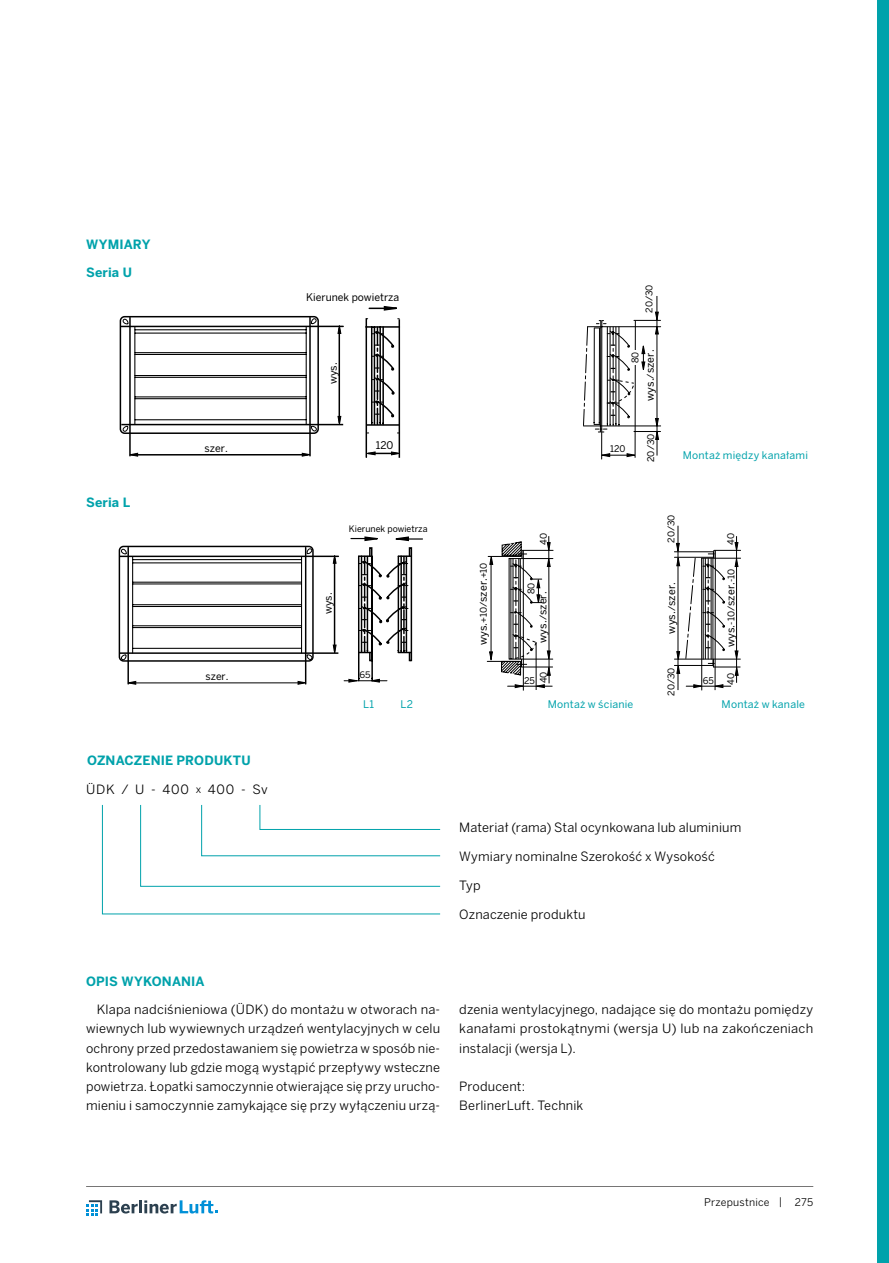
<style>
.page{position:relative;width:889px;height:1263px;background:#fff}
.page>*{position:absolute;margin:0;border:0;box-sizing:border-box;transform-origin:0 0}
.t1{font:12.75px/19.2px "Benton Sans";letter-spacing:.01em;color:#000;text-align:justify}
.t2{font:700 12.75px "Benton Sans";letter-spacing:.01em;color:#00a2ab}
.t3{font:12.75px "Benton Sans";letter-spacing:.065em;color:#000}
.t4{font:10.65px "Benton Sans";color:#000}
.t5{font:10.5px "Benton Sans";letter-spacing:.02em;color:#00a2ab}
.t6{font:10.5px "Benton Sans";color:#000}
.t7{font:10.5px "Benton Sans";letter-spacing:.015em;color:#000}
.t8{font:10.35px "Benton Sans";color:#000}
.t9{font:9.15px "Benton Sans";color:#000}
.t10{font:8.85px "Benton Sans";color:#000}
.t11{font:8.85px "Benton Sans";color:#000;scale:1.04 1}
.s1{font-size:10.5px}
.s2{font-size:9.15px}
</style>
<div class="page">
<svg style="left:86px;top:1200px;width:16px;height:16px"></svg>
<svg style="left:109px;top:1200px;width:109px;height:13px"></svg>
<hr style="left:86px;top:1186px;width:727px;height:1px;background:#706f6f">
<div style="left:877px;top:0;width:12px;height:1263px;background:#00a2ab"></div>
<hr style="left:635px;top:321px;width:1px;height:137px;background:#000">
<hr style="left:601px;top:321px;width:1px;height:138px;background:#000">
<hr style="left:587px;top:326px;width:74px;height:1px;background:#000">
<hr style="left:656px;top:296px;width:1px;height:160px;background:#000">
<svg style="left:583px;top:326px;width:5px;height:100px"></svg>
<hr style="left:583px;top:426px;width:78px;height:1px;background:#000">
<svg style="left:594px;top:311px;width:66px;height:129px"></svg>
<svg style="left:601px;top:453px;width:9px;height:4px"></svg>
<svg style="left:626px;top:453px;width:9px;height:4px"></svg>
<hr style="left:602px;top:455px;width:30px;height:1px;background:#000">
<hr style="left:366px;top:319px;width:1px;height:138px;background:#000">
<hr style="left:366px;top:326px;width:33px;height:2px;background:#000">
<hr style="left:367px;top:424px;width:32px;height:2px;background:#000">
<svg style="left:337px;top:325px;width:5px;height:9px"></svg>
<svg style="left:337px;top:416px;width:5px;height:8px"></svg>
<svg style="left:129px;top:452px;width:9px;height:5px"></svg>
<svg style="left:302px;top:452px;width:9px;height:5px"></svg>
<hr style="left:399px;top:319px;width:1px;height:139px;background:#000">
<hr style="left:309px;top:317px;width:2px;height:139px;background:#000">
<hr style="left:129px;top:317px;width:2px;height:139px;background:#000">
<hr style="left:121px;top:424px;width:222px;height:1px;background:#000">
<hr style="left:131px;top:454px;width:177px;height:1px;background:#000">
<hr style="left:339px;top:328px;width:1px;height:95px;background:#000">
<hr style="left:121px;top:326px;width:222px;height:1px;background:#000">
<svg style="left:367px;top:451px;width:32px;height:5px"></svg>
<svg style="left:369px;top:306px;width:28px;height:5px"></svg>
<svg style="left:123px;top:319px;width:193px;height:112px"></svg>
<div style="left:120px;top:316px;width:199px;height:118px;border:2px solid #000;border-radius:4px"></div>
<svg style="left:371px;top:327px;width:25px;height:97px"></svg>
<hr style="left:306px;top:327px;width:1px;height:98px;background:#000">
<hr style="left:134px;top:327px;width:1px;height:98px;background:#000">
<hr style="left:135px;top:419px;width:171px;height:1px;background:#000">
<hr style="left:135px;top:398px;width:171px;height:1px;background:#000">
<hr style="left:135px;top:396px;width:171px;height:1px;background:#000">
<hr style="left:135px;top:377px;width:171px;height:1px;background:#000">
<hr style="left:135px;top:375px;width:171px;height:1px;background:#000">
<hr style="left:135px;top:354px;width:171px;height:1px;background:#000">
<hr style="left:135px;top:352px;width:171px;height:1px;background:#000">
<hr style="left:135px;top:332px;width:171px;height:2px;background:#000">
<hr style="left:135px;top:329px;width:171px;height:1px;background:#000">
<hr style="left:523px;top:550px;width:1px;height:140px;background:#000">
<hr style="left:509px;top:558px;width:44px;height:1px;background:#000">
<hr style="left:522px;top:550px;width:31px;height:1px;background:#000">
<hr style="left:510px;top:659px;width:43px;height:1px;background:#000">
<hr style="left:521px;top:667px;width:32px;height:1px;background:#000">
<hr style="left:491px;top:559px;width:1px;height:101px;background:#000">
<svg style="left:489px;top:557px;width:4px;height:8px"></svg>
<svg style="left:489px;top:651px;width:4px;height:9px"></svg>
<hr style="left:487px;top:661px;width:33px;height:1px;background:#000">
<hr style="left:488px;top:556px;width:33px;height:1px;background:#000">
<hr style="left:548px;top:536px;width:1px;height:147px;background:#000">
<hr style="left:536px;top:642px;width:1px;height:48px;background:#000">
<svg style="left:536px;top:684px;width:9px;height:4px"></svg>
<svg style="left:514px;top:684px;width:10px;height:4px"></svg>
<hr style="left:508px;top:686px;width:44px;height:1px;background:#000">
<svg style="left:501px;top:541px;width:50px;height:135px"></svg>
<hr style="left:518px;top:559px;width:1px;height:100px;background:#000">
<hr style="left:715px;top:550px;width:1px;height:140px;background:#000">
<hr style="left:701px;top:558px;width:1px;height:132px;background:#000">
<hr style="left:674px;top:659px;width:66px;height:1px;background:#000">
<hr style="left:736px;top:536px;width:1px;height:147px;background:#000">
<hr style="left:674px;top:557px;width:40px;height:1px;background:#000">
<svg style="left:714px;top:684px;width:9px;height:4px"></svg>
<svg style="left:693px;top:684px;width:9px;height:4px"></svg>
<hr style="left:674px;top:551px;width:40px;height:1px;background:#000">
<hr style="left:686px;top:686px;width:45px;height:1px;background:#000">
<hr style="left:674px;top:665px;width:39px;height:1px;background:#000">
<svg style="left:676px;top:543px;width:20px;height:131px"></svg>
<hr style="left:678px;top:526px;width:1px;height:164px;background:#000">
<svg style="left:702px;top:542px;width:39px;height:134px"></svg>
<hr style="left:712px;top:558px;width:1px;height:101px;background:#000">
<hr style="left:396px;top:538px;width:26px;height:2px;background:#000">
<svg style="left:119px;top:536px;width:294px;height:149px"></svg>
<hr style="left:301px;top:557px;width:1px;height:96px;background:#000">
<hr style="left:132px;top:557px;width:1px;height:96px;background:#000">
<hr style="left:133px;top:648px;width:168px;height:1px;background:#000">
<hr style="left:133px;top:627px;width:168px;height:1px;background:#000">
<hr style="left:133px;top:625px;width:168px;height:1px;background:#000">
<hr style="left:133px;top:606px;width:168px;height:1px;background:#000">
<hr style="left:133px;top:604px;width:168px;height:1px;background:#000">
<hr style="left:133px;top:583px;width:168px;height:1px;background:#000">
<hr style="left:133px;top:582px;width:168px;height:1px;background:#000">
<hr style="left:133px;top:562px;width:168px;height:1px;background:#000">
<hr style="left:133px;top:559px;width:168px;height:1px;background:#000">
<svg style="left:102px;top:804px;width:339px;height:110px"></svg>
<p class="t2" style="left:86px;top:236px;width:66px">WYMIARY</p>
<p class="t2" style="left:86px;top:265px;width:47px">Seria U</p>
<p class="t2" style="left:86px;top:494px;width:46px">Seria L</p>
<p class="t6" style="left:205px;top:442px;width:25px">szer.</p>
<p class="t8" style="left:206px;top:670px;width:24px">szer.</p>
<p class="t2" style="left:87px;top:753px;width:165px">OZNACZENIE PRODUKTU</p>
<p class="t3" style="left:86px;top:782px;width:183px">ÜDK / U - 400 <span class="s1">x</span> 400 - Sv</p>
<p class="t6" style="left:306px;top:291px;width:95px">Kierunek powietrza</p>
<p class="t6" style="left:327px;top:384px;width:24px;rotate:-90deg">wys.</p>
<p class="t6" style="left:376px;top:439px;width:19px">120</p>
<p class="t10" style="left:349px;top:524px;width:80px">Kierunek powietrza</p>
<p class="t8" style="left:322px;top:614px;width:23px;rotate:-90deg">wys.</p>
<p class="t11" style="left:359px;top:669px;width:12px">65</p>
<p class="t4" style="left:476px;top:645px;width:84px;rotate:-90deg">wys.<span class="s2">+10/</span>szer.<span class="s2">+10</span></p>
<p class="t9" style="left:538px;top:545px;width:13px;rotate:-90deg">40</p>
<p class="t9" style="left:526px;top:594px;width:13px;rotate:-90deg">80</p>
<p class="t4" style="left:536px;top:643px;width:53px;rotate:-90deg">wys.<span class="s2">/</span>szer.</p>
<p class="t9" style="left:538px;top:683px;width:13px;rotate:-90deg">40</p>
<p class="t9" style="left:524px;top:675px;width:12px">25</p>
<p class="t9" style="left:644px;top:313px;width:30px;rotate:-90deg">20/30</p>
<p class="t9" style="left:630px;top:363px;width:13px;rotate:-90deg">80</p>
<p class="t4" style="left:644px;top:401px;width:53px;rotate:-90deg">wys.<span class="s2">/</span>szer.</p>
<p class="t9" style="left:610px;top:443px;width:17px">120</p>
<p class="t9" style="left:645px;top:462px;width:30px;rotate:-90deg">20/30</p>
<p class="t5" style="left:683px;top:449px;width:127px">Montaż między kanałami</p>
<p class="t9" style="left:665px;top:543px;width:30px;rotate:-90deg">20/30</p>
<p class="t4" style="left:665px;top:634px;width:53px;rotate:-90deg">wys.<span class="s2">/</span>szer.</p>
<p class="t9" style="left:665px;top:696px;width:30px;rotate:-90deg">20/30</p>
<p class="t9" style="left:725px;top:545px;width:13px;rotate:-90deg">40</p>
<p class="t4" style="left:724px;top:647px;width:80px;rotate:-90deg">wys.<span class="s2">-10/</span>szer.<span class="s2">-10</span></p>
<p class="t9" style="left:703px;top:675px;width:13px">65</p>
<p class="t9" style="left:725px;top:685px;width:13px;rotate:-90deg">40</p>
<p class="t5" style="left:363px;top:697px;width:12px">L1</p>
<p class="t5" style="left:400px;top:697px;width:14px">L2</p>
<p class="t5" style="left:548px;top:697px;width:87px">Montaż w ścianie</p>
<p class="t5" style="left:721px;top:697px;width:85px">Montaż w kanale</p>
<p class="t1" style="left:459px;top:818px;width:284px">Materiał (rama) Stal ocynkowana lub aluminium</p>
<p class="t1" style="left:459px;top:847px;width:257px">Wymiary nominalne Szerokość x Wysokość</p>
<p class="t1" style="left:459px;top:876px;width:23px">Typ</p>
<p class="t1" style="left:459px;top:904px;width:128px">Oznaczenie produktu</p>
<p class="t2" style="left:86px;top:973px;width:120px">OPIS WYKONANIA</p>
<p class="t1" style="left:86px;top:1000px;width:355px;text-indent:11px">Klapa nadciśnieniowa (ÜDK) do montażu w otworach na&shy;wiewnych lub wywiewnych urządzeń wentylacyjnych w celu ochrony przed przedostawaniem się powietrza w sposób nie&shy;kontrolowany lub gdzie mogą wystąpić przepływy wsteczne powietrza. Łopatki samoczynnie otwierające się przy urucho&shy;mieniu i samoczynnie zamykające się przy wyłączeniu urzą-</p>
<p class="t1" style="left:459px;top:1000px;width:356px">dzenia wentylacyjnego, nadające się do montażu pomiędzy kanałami prostokątnymi (wersja U) lub na zakończeniach instalacji (wersja L).</p>
<p class="t1" style="left:459px;top:1076px;width:126px">Producent:<br>BerlinerLuft. Technik</p>
<p class="t7" style="left:704px;top:1195px;width:111px">Przepustnice | 275</p>
</div>
